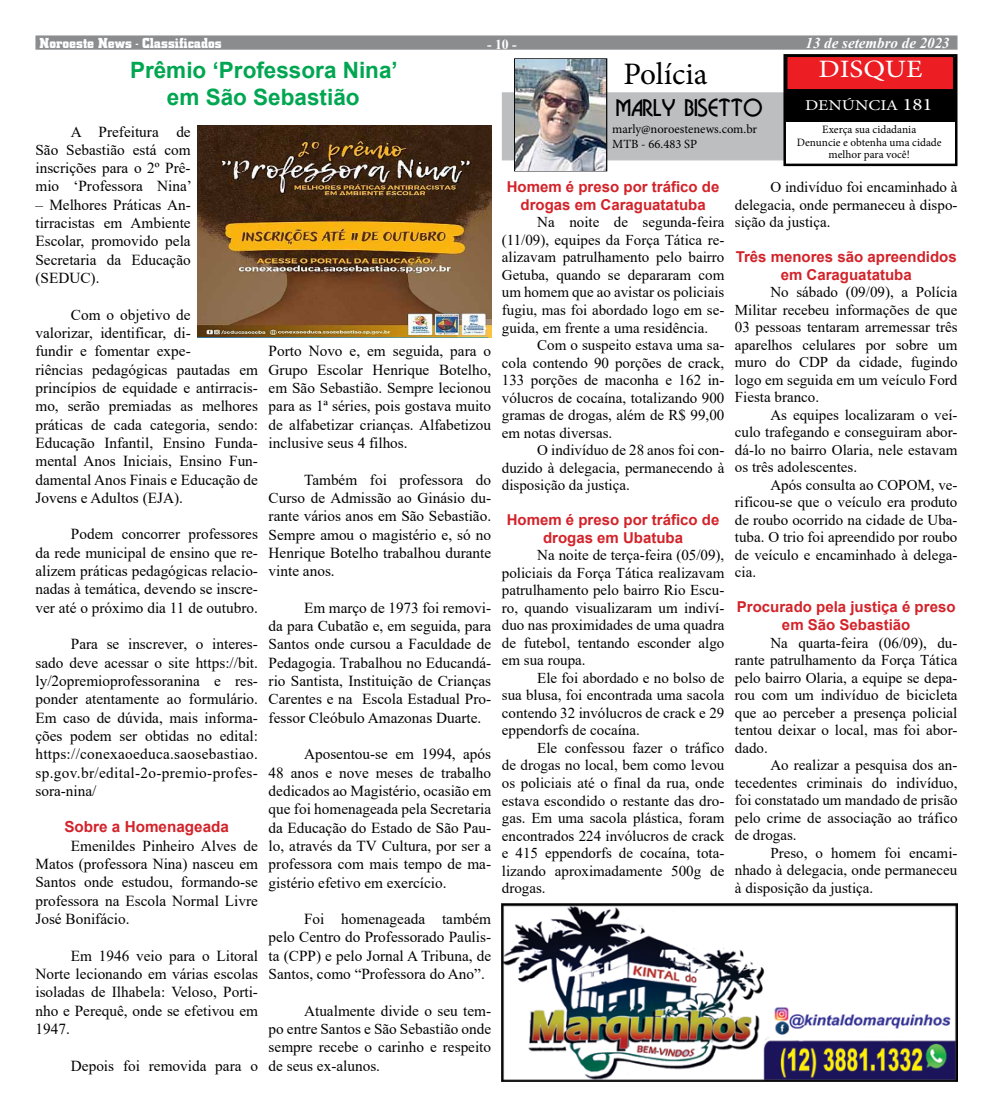
<style>
.page{position:relative;width:993px;height:1117px;background:#fff}
.page>*{position:absolute;margin:0;border:0;box-sizing:border-box;transform-origin:0 0}
.t1{font:31.25px "Minion Pro";color:#000}
.t2{font:25px "Minion Pro";color:#fff;scale:1.16 1}
.t3{font:700 22.5px/27px "Arial";color:#00a651;text-align:center}
.t4{font:22.5px "Bosanova Plain";color:#000}
.t5{font:15.25px/18.2px "Times New Roman";color:#000;text-align:justify}
.t6{font:700 15.25px "Arial";color:#d2232a}
.t7{font:15px/17.5px "Times New Roman";color:#000;text-align:justify}
.t8{font:700 15px/17.5px "Arial";color:#d2232a;text-align:center}
.t9{font:700 15px "City D";color:#fff}
.t10{font:italic 700 15px "Times New Roman";color:#fff}
.t11{font:15px "Minion Pro";color:#fff;scale:1.2 1}
.t12{font:700 13.75px "Times New Roman";color:#fff}
.t13{font:12.5px/15px "Minion Pro";letter-spacing:-.005em;color:#000}
.t14{font:11.25px/12.5px "Minion Pro";color:#000;text-align:center}
.s1{font-size:17.5px}
</style>
<div class="page">
<div style="left:35px;top:35px;width:922px;height:15px;background:#8a8c8e;border:1px solid #8a8c8e"></div>
<div style="left:501px;top:92px;width:454px;height:68px;background:#bcbec0;border:1px solid #bcbec0"></div>
<div style="left:514px;top:58px;width:93px;height:113px;border:1px solid #000"></div>
<div style="left:784px;top:55px;width:171px;height:110px;background:#fff"></div>
<div style="left:783px;top:54px;width:174px;height:112px;border:2px solid #000"></div>
<div style="left:785px;top:57px;width:169px;height:64px;background:#000"></div>
<div style="left:785px;top:57px;width:169px;height:65px;border:1px solid #000"></div>
<div style="left:786px;top:56px;width:167px;height:33px;background:#ed1d24"></div>
<div style="left:786px;top:56px;width:167px;height:34px;border:1px solid #000"></div>
<img style="left:515px;top:60px;width:90px;height:110px">
<img style="left:501px;top:903px;width:456px;height:178px">
<img style="left:198px;top:126px;width:293px;height:211px">
<p class="t12" style="left:487px;top:34px;width:31px">- 10 -</p>
<p class="t10" style="left:805px;top:32px;width:146px">13 de setembro de 2023</p>
<h1 class="t1" style="left:623px;top:53px;width:86px">Polícia</h1>
<h2 class="t2" style="left:818px;top:52px;width:91px">DISQUE</h2>
<p class="t11" style="left:805px;top:95px;width:108px">DENÚNCIA <span class="s1">181</span></p>
<p class="t14" style="left:796px;top:123px;width:146px">Exerça sua cidadania<br>Denuncie e obtenha uma cidade melhor para você!</p>
<p class="t9" style="left:40px;top:34px;width:184px">Noroeste News - Classificados</p>
<p class="t10" style="left:473px;top:33px;width:34px">- 10 -</p>
<h3 class="t3" style="left:130px;top:57px;width:269px">Prêmio ‘Professora Nina’ em São Sebastião</h3>
<p class="t5" style="left:35px;top:122px;width:158px;text-indent:35px">A Prefeitura de São Sebastião está com inscrições para o 2º Prê&shy;mio ‘Professora Nina’</p>
<p class="t5" style="left:35px;top:195px;width:157px">– Melhores Práticas An&shy;tirracistas em Ambiente Escolar, promovido pela Secretaria da Educação (SEDUC).</p>
<p class="t5" style="left:35px;top:305px;width:224px;text-align:left;text-indent:35px">Com o objetivo de<br>valorizar, identificar, di-<br>fundir e fomentar expe-<br>riências pedagógicas pautadas em princípios de equidade e antirracis&shy;mo, serão premiadas as melhores práticas de cada categoria, sendo:<br>Educação Infantil, Ensino Funda&shy;mental Anos Iniciais, Ensino Fun&shy;damental Anos Finais e Educação de<br>Jovens e Adultos (EJA).</p>
<p class="t5" style="left:35px;top:524px;width:224px;text-indent:35px">Podem concorrer professores da rede municipal de ensino que re&shy;alizem práticas pedagógicas relacio&shy;nadas à temática, devendo se inscre&shy;ver até o próximo dia 11 de outubro.</p>
<p class="t5" style="left:35px;top:634px;width:224px;text-indent:35px">Para se inscrever, o interes&shy;sado deve acessar o site https://bit. ly/2opremioprofessoranina e res&shy;ponder atentamente ao formulário.<br>Em caso de dúvida, mais informa&shy;ções podem ser obtidas no edital: https://conexaoeduca.saosebastiao. sp.gov.br/edital-2o-premio-profes&shy;sora-nina/</p>
<p class="t6" style="left:64px;top:816px;width:166px">Sobre a Homenageada</p>
<p class="t5" style="left:35px;top:835px;width:224px;text-indent:35px">Emenildes Pinheiro Alves de Matos (professora Nina) nasceu em Santos onde estudou, formando-se professora na Escola Normal Livre José Bonifácio.</p>
<p class="t5" style="left:35px;top:945px;width:224px;text-indent:35px">Em 1946 veio para o Litoral Norte lecionando em várias escolas isoladas de Ilhabela: Veloso, Porti&shy;nho e Perequê, onde se efetivou em 1947.</p>
<p class="t5" style="left:71px;top:1055px;width:188px">Depois foi removida para o</p>
<h3 class="t4" style="left:616px;top:94px;width:148px">MARLY BISETTO</h3>
<p class="t13" style="left:612px;top:121px;width:146px">marly@noroestenews.com.br<br>MTB - 66.483 SP</p>
<p class="t8" style="left:506px;top:178px;width:214px">Homem é preso por tráfico de drogas em Caraguatatuba</p>
<p class="t7" style="left:501px;top:213px;width:224px;text-indent:35px">Na noite de segunda-feira (11/09), equipes da Força Tática re&shy;alizavam patrulhamento pelo bairro Getuba, quando se depararam com um homem que ao avistar os policiais fugiu, mas foi abordado logo em se&shy;guida, em frente a uma residência.</p>
<p class="t7" style="left:501px;top:336px;width:224px;text-indent:35px">Com o suspeito estava uma sa&shy;cola contendo 90 porções de crack, 133 porções de maconha e 162 in&shy;vólucros de cocaína, totalizando 900 gramas de drogas, além de R$ 99,00 em notas diversas.</p>
<p class="t7" style="left:501px;top:441px;width:224px;text-indent:35px">O indivíduo de 28 anos foi con&shy;duzido à delegacia, permanecendo à disposição da justiça.</p>
<p class="t8" style="left:506px;top:511px;width:214px">Homem é preso por tráfico de drogas em Ubatuba</p>
<p class="t7" style="left:501px;top:546px;width:224px;text-indent:35px">Na noite de terça-feira (05/09), policiais da Força Tática realizavam patrulhamento pelo bairro Rio Escu&shy;ro, quando visualizaram um indiví&shy;duo nas proximidades de uma quadra de futebol, tentando esconder algo em sua roupa.</p>
<p class="t7" style="left:501px;top:668px;width:224px;text-indent:35px">Ele foi abordado e no bolso de sua blusa, foi encontrada uma sacola contendo 32 invólucros de crack e 29 eppendorfs de cocaína.</p>
<p class="t7" style="left:501px;top:738px;width:224px;text-indent:35px">Ele confessou fazer o tráfico de drogas no local, bem como levou os policiais até o final da rua, onde estava escondido o restante das dro&shy;gas. Em uma sacola plástica, foram encontrados 224 invólucros de crack e 415 eppendorfs de cocaína, tota&shy;lizando aproximadamente 500g de drogas.</p>
<p class="t7" style="left:734px;top:178px;width:224px;text-indent:35px">O indivíduo foi encaminhado à delegacia, onde permaneceu à dispo&shy;sição da justiça.</p>
<p class="t8" style="left:735px;top:248px;width:222px">Três menores são apreendidos em Caraguatatuba</p>
<p class="t7" style="left:734px;top:283px;width:224px;text-indent:35px">No sábado (09/09), a Polícia Militar recebeu informações de que 03 pessoas tentaram arremessar três aparelhos celulares por sobre um muro do CDP da cidade, fugindo logo em seguida em um veículo Ford Fiesta branco.</p>
<p class="t7" style="left:734px;top:405px;width:224px;text-indent:35px">As equipes localizaram o veí&shy;culo trafegando e conseguiram abor&shy;dá-lo no bairro Olaria, nele estavam os três adolescentes.</p>
<p class="t7" style="left:734px;top:475px;width:224px;text-indent:35px">Após consulta ao COPOM, ve&shy;rificou-se que o veículo era produto de roubo ocorrido na cidade de Uba&shy;tuba. O trio foi apreendido por roubo de veículo e encaminhado à delega&shy;cia.</p>
<p class="t8" style="left:736px;top:598px;width:220px">Procurado pela justiça é preso em São Sebastião</p>
<p class="t7" style="left:734px;top:633px;width:224px;text-indent:35px">Na quarta-feira (06/09), du&shy;rante patrulhamento da Força Tática pelo bairro Olaria, a equipe se depa&shy;rou com um indivíduo de bicicleta que ao perceber a presença policial tentou deixar o local, mas foi abor&shy;dado.</p>
<p class="t7" style="left:734px;top:755px;width:224px;text-indent:35px">Ao realizar a pesquisa dos an&shy;tecedentes criminais do indivíduo, foi constatado um mandado de prisão pelo crime de associação ao tráfico de drogas.</p>
<p class="t7" style="left:734px;top:843px;width:224px;text-indent:35px">Preso, o homem foi encami&shy;nhado à delegacia, onde permaneceu à disposição da justiça.</p>
<p class="t5" style="left:268px;top:341px;width:224px">Porto Novo e, em seguida, para o Grupo Escolar Henrique Botelho, em São Sebastião. Sempre lecionou para as 1ª séries, pois gostava muito de alfabetizar crianças. Alfabetizou inclusive seus 4 filhos.</p>
<p class="t5" style="left:268px;top:470px;width:224px;text-indent:35px">Também foi professora do Curso de Admissão ao Ginásio du&shy;rante vários anos em São Sebastião.<br>Sempre amou o magistério e, só no Henrique Botelho trabalhou durante vinte anos.</p>
<p class="t5" style="left:268px;top:598px;width:224px;text-indent:35px">Em março de 1973 foi removi&shy;da para Cubatão e, em seguida, para Santos onde cursou a Faculdade de Pedagogia. Trabalhou no Educandá&shy;rio Santista, Instituição de Crianças Carentes e na Escola Estadual Pro&shy;fessor Cleóbulo Amazonas Duarte.</p>
<p class="t5" style="left:268px;top:744px;width:224px;text-indent:35px">Aposentou-se em 1994, após 48 anos e nove meses de trabalho dedicados ao Magistério, ocasião em que foi homenageada pela Secretaria da Educação do Estado de São Pau&shy;lo, através da TV Cultura, por ser a professora com mais tempo de ma&shy;gistério efetivo em exercício.</p>
<p class="t5" style="left:268px;top:909px;width:224px;text-indent:35px">Foi homenageada também pelo Centro do Professorado Paulis&shy;ta (CPP) e pelo Jornal A Tribuna, de Santos, como “Professora do Ano”.</p>
<p class="t5" style="left:268px;top:1000px;width:224px;text-indent:35px">Atualmente divide o seu tem&shy;po entre Santos e São Sebastião onde sempre recebe o carinho e respeito de seus ex-alunos.</p>
</div>
